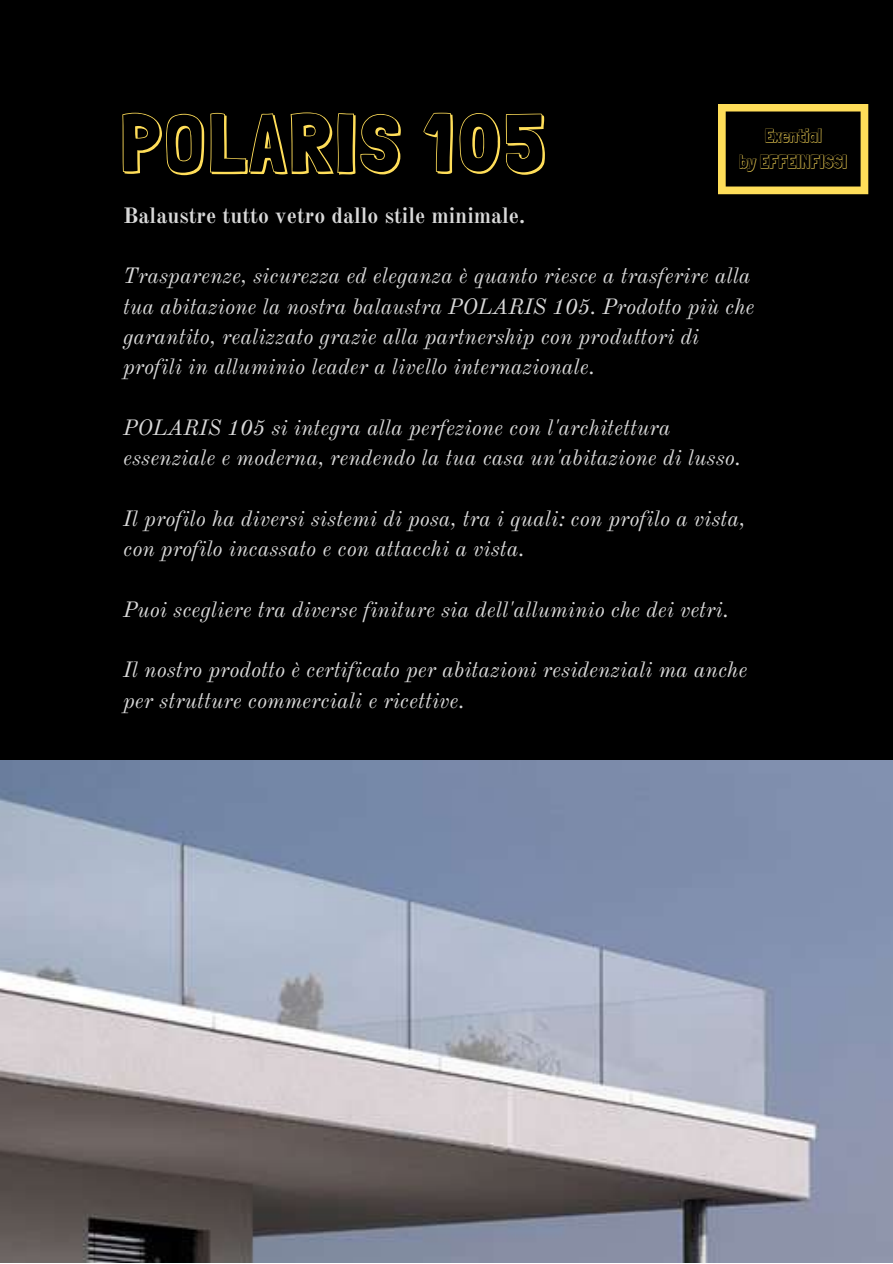
<style>
.page{position:relative;width:893px;height:1264px;background:#fff}
.page>*{position:absolute;margin:0;border:0;box-sizing:border-box;transform-origin:0 0}
.t1{font:81.3px "Londrina Shadow";letter-spacing:.05em;color:#ffde59}
.t2{font:italic 21.75px/30.3px "Old Standard";color:#d9d9d9}
.t3{font:700 21.75px "Old Standard";color:#d9d9d9}
.t4{font:18.6px/25.8px "Londrina Shadow";color:#ffde59;text-align:center}
</style>
<div class="page">
<div style="left:0;top:0;width:892px;height:1262px;background:#000"></div>
<svg style="left:718px;top:104px;width:150px;height:90px"></svg>
<img style="left:0;top:760px;width:892px;height:502px">
<h1 class="t1" style="left:120px;top:95px;width:426px">POLARIS 105</h1>
<p class="t3" style="left:123px;top:202px;width:403px">Balaustre tutto vetro dallo stile minimale.</p>
<p class="t4" style="left:739px;top:123px;width:109px">Exential<br>by EFFEINFISSI</p>
<p class="t2" style="left:123px;top:261px;width:633px">Trasparenze, sicurezza ed eleganza è quanto riesce a trasferire alla tua abitazione la nostra balaustra POLARIS 105. Prodotto più che garantito, realizzato grazie alla partnership con produttori di profili in alluminio leader a livello internazionale.</p>
<p class="t2" style="left:123px;top:412px;width:619px">POLARIS 105 si integra alla perfezione con l'architettura essenziale e moderna, rendendo la tua casa un'abitazione di lusso.</p>
<p class="t2" style="left:123px;top:503px;width:623px">Il profilo ha diversi sistemi di posa, tra i quali: con profilo a vista, con profilo incassato e con attacchi a vista.</p>
<p class="t2" style="left:123px;top:594px;width:607px">Puoi scegliere tra diverse finiture sia dell'alluminio che dei vetri.</p>
<p class="t2" style="left:123px;top:655px;width:625px">Il nostro prodotto è certificato per abitazioni residenziali ma anche per strutture commerciali e ricettive.</p>
</div>
